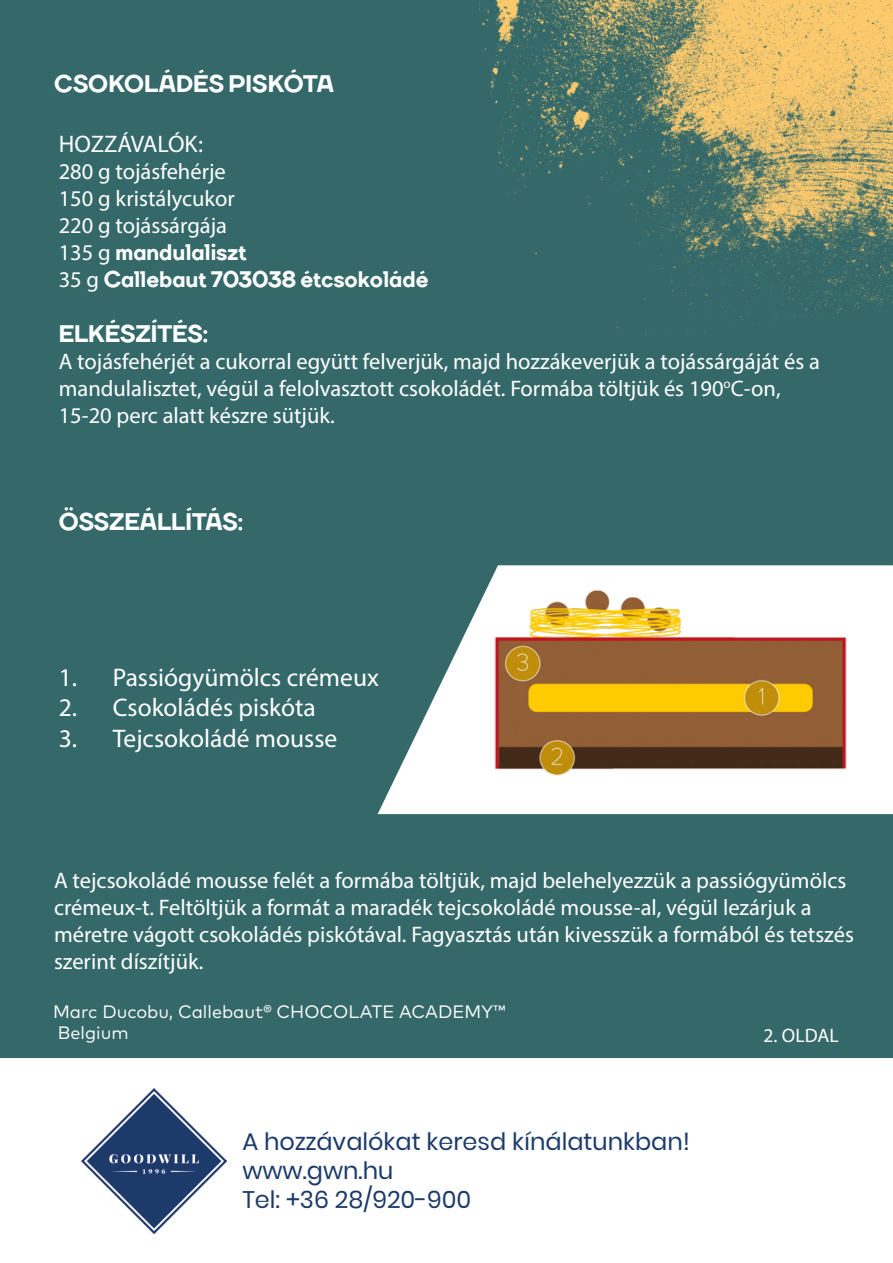
<style>
.page{position:relative;width:893px;height:1263px;background:#356969}
.page>*{position:absolute;margin:0;border:0;box-sizing:border-box;transform-origin:0 0}
.t1{font:25.5px "Myriad Pro";color:#fff}
.t2{font:24px/28.8px "Poppins";color:#1c3b6a}
.t3{font:800 24px "TT Firs";color:#fff}
.t4{font:24px "Myriad Pro";color:#fff}
.t5{font:22.5px/27px "Myriad Pro";color:#fff}
.t6{font:800 22.5px/27px "TT Firs";color:#fff}
.t7{font:19.5px "Myriad Pro";letter-spacing:.005em;color:#fff}
.t8{font:18px/21.6px "Mark Pro";color:#fff}
.s1{font-family:"Myriad Pro";font-weight:400}
</style>
<div class="page">
<div style="left:0;top:1058px;width:893px;height:205px;background:#fff"></div>
<img style="left:82px;top:1089px;width:144px;height:144px">
<img style="left:479px;top:0;width:414px;height:335px">
<svg style="left:378px;top:565px;width:515px;height:249px;fill:#fff"></svg>
<img style="left:492px;top:565px;width:357px;height:249px">
<p class="t3" style="left:54px;top:68px;width:281px">CSOKOLÁDÉS PISKÓTA</p>
<p class="t4" style="left:59px;top:129px;width:146px">HOZZÁVALÓK:</p>
<p class="t5" style="left:59px;top:158px;width:178px">280 g tojásfehérje<br>150 g kristálycukor<br>220 g tojássárgája</p>
<p class="t6" style="left:59px;top:239px;width:371px"><span class="s1">135 g</span> mandulaliszt<br><span class="s1">35 g</span> Callebaut 703038 étcsokoládé</p>
<p class="t3" style="left:59px;top:318px;width:151px">ELKÉSZÍTÉS:</p>
<p class="t5" style="left:59px;top:347px;width:763px">A tojásfehérjét a cukorral együtt felverjük, majd hozzákeverjük a tojássárgáját és a mandulalisztet, végül a felolvasztott csokoládét. Formába töltjük és 190<sup>o</sup>C-on,<br>15-20 perc alatt készre sütjük.</p>
<p class="t3" style="left:59px;top:506px;width:186px">ÖSSZEÁLLÍTÁS:</p>
<p class="t1" style="left:59px;top:662px;width:322px">1. Passiógyümölcs crémeux</p>
<p class="t1" style="left:59px;top:692px;width:259px">2. Csokoládés piskóta</p>
<p class="t1" style="left:59px;top:723px;width:280px">3. Tejcsokoládé mousse</p>
<p class="t5" style="left:54px;top:866px;width:801px">A tejcsokoládé mousse felét a formába töltjük, majd belehelyezzük a passiógyümölcs crémeux-t. Feltöltjük a formát a maradék tejcsokoládé mousse-al, végül lezárjuk a méretre vágott csokoládés piskótával. Fagyasztás után kivesszük a formából és tetszés szerint díszítjük.</p>
<p class="t8" style="left:53px;top:999px;width:454px">Marc Ducobu, Callebaut® CHOCOLATE ACADEMY™<br>Belgium</p>
<p class="t2" style="left:242px;top:1127px;width:449px">A hozzávalókat keresd kínálatunkban! www.gwn.hu<br>Tel: +36 28/920-900</p>
<p class="t7" style="left:763px;top:1024px;width:77px">2. OLDAL</p>
</div>
